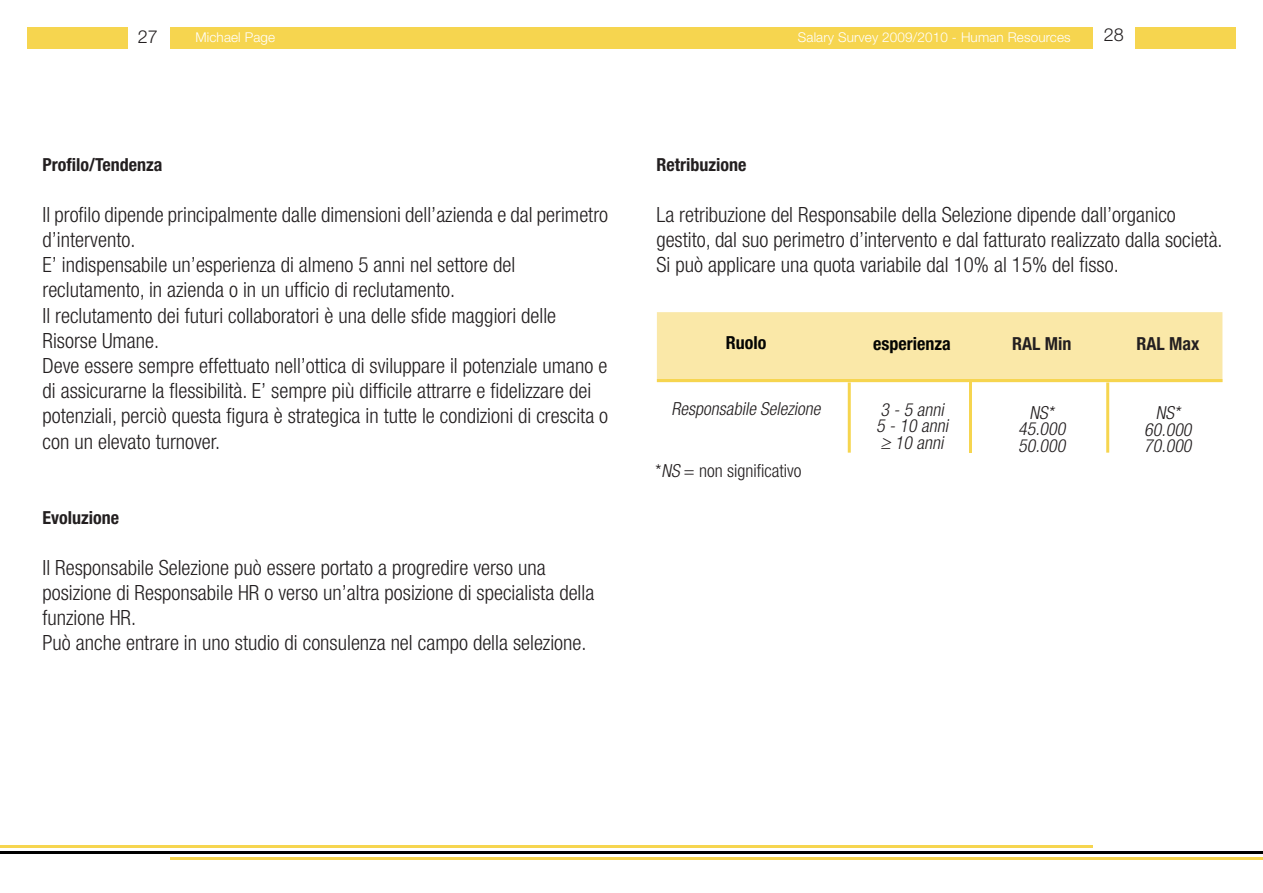
<style>
.page{position:relative;width:1263px;height:893px;background:#fff}
.page>*{position:absolute;margin:0;border:0;box-sizing:border-box;transform-origin:0 0}
.t1{font:300 condensed 21px/25.2px "Helvetica Neue";color:#231f20}
.t2{font:italic 300 condensed 18px/16.5px "Helvetica Neue";color:#231f20;text-align:center}
.t3{font:700 condensed 18px "Helvetica Neue";color:#231f20}
.t4{font:300 condensed 18px "Helvetica Neue";color:#231f20}
.t5{font:700 condensed 18px "Helvetica Neue";color:#040503}
.t6{font:300 18px "Helvetica Neue";color:#231f20}
.t7{font:300 13.5px "Helvetica Neue";letter-spacing:.01em;color:#fff}
.s1{font-style:italic}
</style>
<div class="page">
<div style="left:1135px;top:27px;width:101px;height:21px;background:#f6d54f"></div>
<div style="left:27px;top:27px;width:101px;height:21px;background:#f6d54f"></div>
<hr style="left:170px;top:858px;width:1093px;height:2px;background:#f6d54f">
<hr style="left:0;top:852px;width:1263px;height:2px;background:#000">
<hr style="left:0;top:846px;width:1093px;height:2px;background:#f6d54f">
<div style="left:170px;top:27px;width:923px;height:21px;background:#f6d54f"></div>
<hr style="left:848px;top:382px;width:3px;height:71px;background:#f6d54f">
<hr style="left:968px;top:382px;width:3px;height:71px;background:#f6d54f">
<hr style="left:1106px;top:382px;width:3px;height:71px;background:#f6d54f">
<div style="left:657px;top:312px;width:565px;height:71px;background:#fae8a8"></div>
<hr style="left:657px;top:379px;width:565px;height:3px;background:#f6d54f">
<p class="t7" style="left:831px;top:29px;width:239px">Salary Survey 2009 - Human Resources</p>
<p class="t6" style="left:1104px;top:24px;width:22px">28</p>
<p class="t6" style="left:138px;top:25px;width:22px">27</p>
<p class="t7" style="left:183px;top:30px;width:81px">Michael Page</p>
<p class="t7" style="left:195px;top:29px;width:81px">Michael Page</p>
<p class="t7" style="left:798px;top:29px;width:274px">Salary Survey 2009/2010 - Human Resources</p>
<p class="t3" style="left:43px;top:154px;width:121px">Profilo/Tendenza</p>
<p class="t1" style="left:43px;top:202px;width:567px">Il profilo dipende principalmente dalle dimensioni dell’azienda e dal perimetro d’intervento.<br>E’ indispensabile un’esperienza di almeno 5 anni nel settore del reclutamento, in azienda o in un ufficio di reclutamento.<br>Il reclutamento dei futuri collaboratori è una delle sfide maggiori delle Risorse Umane.<br>Deve essere sempre effettuato nell’ottica di sviluppare il potenziale umano e di assicurarne la flessibilità. E’ sempre più difficile attrarre e fidelizzare dei potenziali, perciò questa figura è strategica in tutte le condizioni di crescita o con un elevato turnover.</p>
<p class="t3" style="left:43px;top:507px;width:78px">Evoluzione</p>
<p class="t1" style="left:43px;top:554px;width:553px">Il Responsabile Selezione può essere portato a progredire verso una posizione di Responsabile HR o verso un’altra posizione di specialista della funzione HR.<br>Può anche entrare in uno studio di consulenza nel campo della selezione.</p>
<p class="t3" style="left:656px;top:154px;width:91px">Retribuzione</p>
<p class="t1" style="left:656px;top:202px;width:568px">La retribuzione del Responsabile della Selezione dipende dall’organico gestito, dal suo perimetro d’intervento e dal fatturato realizzato dalla società.<br>Si può applicare una quota variabile dal 10% al 15% del fisso.</p>
<p class="t5" style="left:726px;top:332px;width:42px">Ruolo</p>
<p class="t2" style="left:672px;top:400px;width:154px">Responsabile Selezione</p>
<p class="t4" style="left:655px;top:461px;width:148px">*<span class="s1">NS</span> = non significativo</p>
<p class="t5" style="left:873px;top:332px;width:79px">esperienza</p>
<p class="t2" style="left:876px;top:401px;width:77px;text-align:left">3 -5 anni<br>5 -10 anni ≥ 10 anni</p>
<p class="t3" style="left:1012px;top:332px;width:61px">RAL Min</p>
<p class="t2" style="left:1018px;top:404px;width:53px">NS*<br>45.000<br>50.000</p>
<p class="t3" style="left:1136px;top:333px;width:64px">RAL Max</p>
<p class="t2" style="left:1144px;top:404px;width:53px">NS*<br>60.000<br>70.000</p>
</div>
